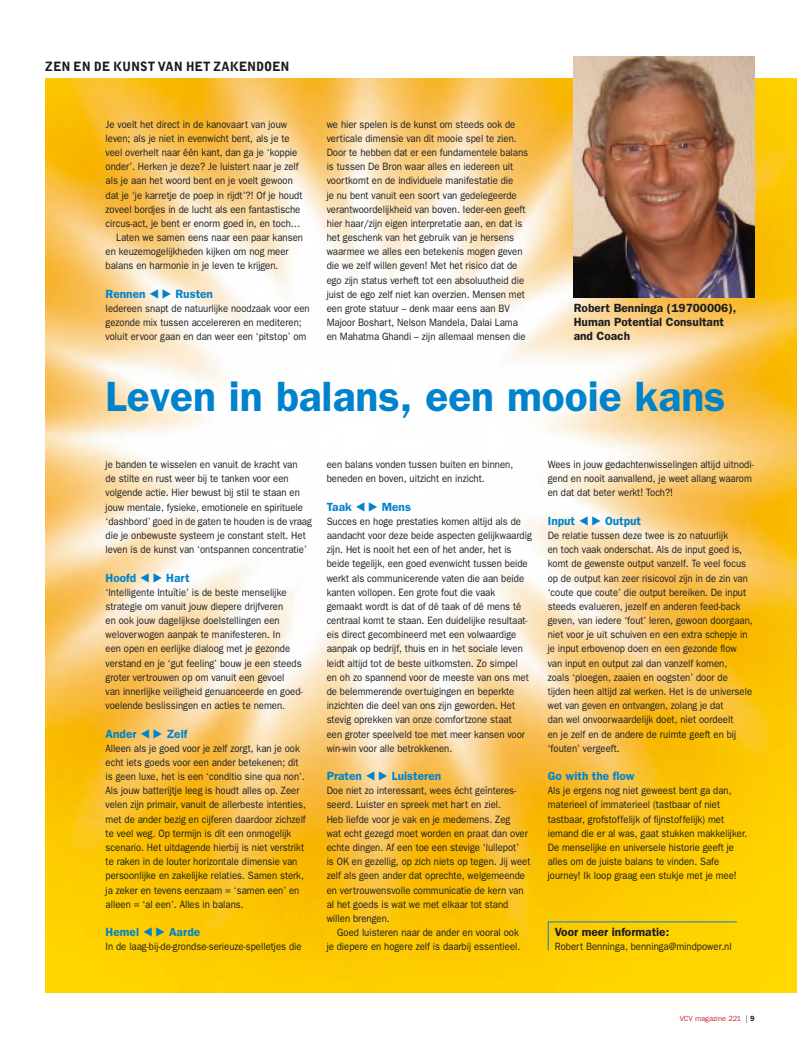
<style>
.page{position:relative;width:797px;height:1052px;background:#fff}
.page>*{position:absolute;margin:0;border:0;box-sizing:border-box;transform-origin:0 0}
.t1{font:600 42.5px "Franklin Gothic";color:#0083cc}
.t2{font:900 12.5px "Grotesque";color:#1b1c20}
.t3{font:600 11.88px "Franklin Gothic";color:#0083cc}
.t4{font:600 11.88px/14.1px "Franklin Gothic";color:#1b1c20}
.t5{font:10.62px/14.1px "Franklin Gothic";color:#1b1c20;scale:.9 1}
.t6{font:7.5px "Franklin Gothic";color:#c2272d}
.s1{font-family:"European Pi Three";font-weight:400}
.s2{font-size:11.25px;color:#1b1c20}
.s3{font-weight:600;color:#1b1c20}
</style>
<div class="page">
<img style="left:45px;top:78px;width:751px;height:914px">
<svg style="left:547px;top:922px;width:1px;height:28px"></svg>
<hr style="left:547px;top:921px;width:189px;height:1px;background:#0083cc">
<img style="left:573px;top:57px;width:181px;height:241px">
<svg style="left:150px;top:289px;width:8px;height:9px"></svg>
<svg style="left:141px;top:572px;width:8px;height:10px"></svg>
<svg style="left:141px;top:728px;width:8px;height:9px"></svg>
<svg style="left:143px;top:927px;width:9px;height:9px"></svg>
<svg style="left:356px;top:502px;width:8px;height:9px"></svg>
<svg style="left:366px;top:771px;width:8px;height:9px"></svg>
<svg style="left:579px;top:516px;width:8px;height:9px"></svg>
<p class="t2" style="left:45px;top:62px;width:246px">ZEN EN DE KUNST VAN HET ZAKENDOEN</p>
<p class="t5" style="left:106px;top:118px;width:203px">Je voelt het direct in de kanovaart van jouw</p>
<p class="t5" style="left:106px;top:132px;width:206px">leven; als je niet in evenwicht bent, als je te</p>
<p class="t5" style="left:106px;top:146px;width:214px">veel overhelt naar één kant, dan ga je ‘koppie</p>
<p class="t5" style="left:106px;top:160px;width:216px">onder’. Herken je deze? Je luistert naar je zelf</p>
<p class="t5" style="left:106px;top:174px;width:209px">als je aan het woord bent en je voelt gewoon</p>
<p class="t5" style="left:106px;top:189px;width:220px">dat je ‘je karretje de poep in rijdt’?! Of je houdt</p>
<p class="t5" style="left:106px;top:203px;width:218px">zoveel bordjes in de lucht als een fantastische</p>
<p class="t5" style="left:106px;top:217px;width:218px">circus-act, je bent er enorm goed in, en toch…</p>
<p class="t5" style="left:116px;top:231px;width:209px">Laten we samen eens naar een paar kansen</p>
<p class="t5" style="left:106px;top:245px;width:205px">en keuzemogelijkheden kijken om nog meer</p>
<p class="t5" style="left:106px;top:260px;width:193px">balans en harmonie in je leven te krijgen.</p>
<p class="t3" style="left:106px;top:289px;width:41px">Rennen</p>
<p class="t3" style="left:162px;top:289px;width:52px"><span class="s1">-</span> Rusten</p>
<p class="t5" style="left:106px;top:302px;width:228px">Iedereen snapt de natuurlijke noodzaak voor een gezonde mix tussen accelereren en mediteren; voluit ervoor gaan en dan weer een ‘pitstop’ om</p>
<p class="t5" style="left:326px;top:118px;width:225px">we hier spelen is de kunst om steeds ook de verticale dimensie van dit mooie spel te zien.<br>Door te hebben dat er een fundamentele balans is tussen De Bron waar alles en iedereen uit voortkomt en de individuele manifestatie die<br>je nu bent vanuit een soort van gedelegeerde verantwoordelijkheid van boven. Ieder-een geeft hier haar/zijn eigen interpretatie aan, en dat is het geschenk van het gebruik van je hersens waarmee we alles een betekenis mogen geven die we zelf willen geven! Met het risico dat de ego zijn status verheft tot een absoluutheid die juist de ego zelf niet kan overzien. Mensen met een grote statuur – denk maar eens aan BV Majoor Boshart, Nelson Mandela, Dalai Lama en Mahatma Ghandi – zijn allemaal mensen die</p>
<p class="t4" style="left:573px;top:302px;width:164px">Robert Benninga (19700006),<br>Human Potential Consultant and Coach</p>
<h1 class="t1" style="left:106px;top:382px;width:621px">Leven in balans, een mooie kans</h1>
<p class="t5" style="left:106px;top:458px;width:230px">je banden te wisselen en vanuit de kracht van<br>de stilte en rust weer bij te tanken voor een volgende actie. Hier bewust bij stil te staan en jouw mentale, fysieke, emotionele en spirituele ‘dashbord’ goed in de gaten te houden is de vraag die je onbewuste systeem je constant stelt. Het leven is de kunst van ‘ontspannen concentratie’</p>
<p class="t3" style="left:106px;top:573px;width:32px">Hoofd</p>
<p class="t3" style="left:153px;top:573px;width:38px"><span class="s1">-</span> Hart</p>
<p class="t5" style="left:106px;top:585px;width:220px">‘Intelligente Intuïtie’ is de beste menselijke strategie om vanuit jouw diepere drijfveren<br>en ook jouw dagelijkse doelstellingen een weloverwogen aanpak te manifesteren. In<br>een open en eerlijke dialoog met je gezonde verstand en je ‘gut feeling’ bouw je een steeds groter vertrouwen op om vanuit een gevoel<br>van innerlijke veiligheid genuanceerde en goed&shy;voelende beslissingen en acties te nemen.</p>
<p class="t3" style="left:106px;top:729px;width:32px">Ander</p>
<p class="t3" style="left:153px;top:729px;width:36px"><span class="s1">-</span> Zelf</p>
<p class="t5" style="left:106px;top:741px;width:224px">Alleen als je goed voor je zelf zorgt, kan je ook echt iets goeds voor een ander betekenen; dit is geen luxe, het is een ‘conditio sine qua non’.<br>Als jouw batterijtje leeg is houdt alles op. Zeer velen zijn primair, vanuit de allerbeste intenties, met de ander bezig en cijferen daardoor zichzelf te veel weg. Op termijn is dit een onmogelijk scenario. Het uitdagende hierbij is niet verstrikt te raken in de louter horizontale dimensie van persoonlijke en zakelijke relaties. Samen sterk, ja zeker en tevens eenzaam = ‘samen een’ en alleen = ‘al een’. Alles in balans.</p>
<p class="t3" style="left:106px;top:927px;width:35px">Hemel</p>
<p class="t3" style="left:155px;top:927px;width:46px"><span class="s1">-</span> Aarde</p>
<p class="t5" style="left:106px;top:940px;width:219px">In de laag-bij-de-grondse-serieuze-spelletjes die</p>
<p class="t5" style="left:326px;top:458px;width:209px">een balans vonden tussen buiten en binnen, beneden en boven, uitzicht en inzicht.</p>
<p class="t3" style="left:326px;top:502px;width:27px">Taak</p>
<p class="t3" style="left:368px;top:502px;width:44px"><span class="s1">-</span> Mens</p>
<p class="t5" style="left:326px;top:515px;width:229px">Succes en hoge prestaties komen altijd als de aandacht voor deze beide aspecten gelijkwaardig zijn. Het is nooit het een of het ander, het is beide tegelijk, een goed evenwicht tussen beide werkt als communicerende vaten die aan beide kanten vollopen. Een grote fout die vaak gemaakt wordt is dat of dé taak of dé mens té centraal komt te staan. Een duidelijke resultaat&shy;eis direct gecombineerd met een volwaardige aanpak op bedrijf, thuis en in het sociale leven leidt altijd tot de beste uitkomsten. Zo simpel<br>en oh zo spannend voor de meeste van ons met de belemmerende overtuigingen en beperkte inzichten die deel van ons zijn geworden. Het stevig oprekken van onze comfortzone staat<br>een groter speelveld toe met meer kansen voor win-win voor alle betrokkenen.</p>
<p class="t3" style="left:326px;top:771px;width:37px">Praten</p>
<p class="t3" style="left:378px;top:771px;width:64px"><span class="s1">-</span> Luisteren</p>
<p class="t5" style="left:326px;top:784px;width:228px">Doe niet zo interessant, wees écht geïnteres&shy;seerd. Luister en spreek met hart en ziel.<br>Heb liefde voor je vak en je medemens. Zeg<br>wat echt gezegd moet worden en praat dan over echte dingen. Af een toe een stevige ‘lullepot’<br>is OK en gezellig, op zich niets op tegen. Jij weet zelf als geen ander dat oprechte, welgemeende en vertrouwensvolle communicatie de kern van al het goeds is wat we met elkaar tot stand willen brengen.</p>
<p class="t5" style="left:326px;top:926px;width:217px;text-align:right">Goed luisteren naar de ander en vooral ook<br>je diepere en hogere zelf is daarbij essentieel.</p>
<p class="t5" style="left:547px;top:458px;width:230px">Wees in jouw gedachtenwisselingen altijd uitnodi&shy;gend en nooit aanvallend, je weet allang waarom en dat dat beter werkt! Toch?!</p>
<p class="t3" style="left:547px;top:516px;width:29px">Input</p>
<p class="t3" style="left:591px;top:516px;width:51px"><span class="s1">-</span> Output</p>
<p class="t5" style="left:547px;top:529px;width:229px">De relatie tussen deze twee is zo natuurlijk<br>en toch vaak onderschat. Als de input goed is, komt de gewenste output vanzelf. Te veel focus op de output kan zeer risicovol zijn in de zin van ‘coute que coute’ die output bereiken. De input steeds evalueren, jezelf en anderen feed-back geven, van iedere ‘fout’ leren, gewoon doorgaan, niet voor je uit schuiven en een extra schepje in je input erbovenop doen en een gezonde flow van input en output zal dan vanzelf komen,<br>zoals ‘ploegen, zaaien en oogsten’ door de tijden heen altijd zal werken. Het is de universele wet van geven en ontvangen, zolang je dat<br>dan wel onvoorwaardelijk doet, niet oordeelt<br>en je zelf en de andere de ruimte geeft en bij ‘fouten’ vergeeft.</p>
<p class="t3" style="left:547px;top:771px;width:88px">Go with the flow</p>
<p class="t5" style="left:547px;top:784px;width:223px">Als je ergens nog niet geweest bent ga dan, materieel of immaterieel (tastbaar of niet tastbaar, grofstoffelijk of fijnstoffelijk) met iemand die er al was, gaat stukken makkelijker.<br>De menselijke en universele historie geeft je alles om de juiste balans te vinden. Safe journey! Ik loop graag een stukje met je mee!</p>
<p class="t4" style="left:554px;top:925px;width:116px">Voor meer informatie:</p>
<p class="t5" style="left:554px;top:940px;width:198px">Robert Benninga, benninga@mindpower.nl</p>
<p class="t6" style="left:679px;top:1015px;width:76px">VCV magazine 221 <span class="s2">|</span> <span class="s3">9</span></p>
</div>
